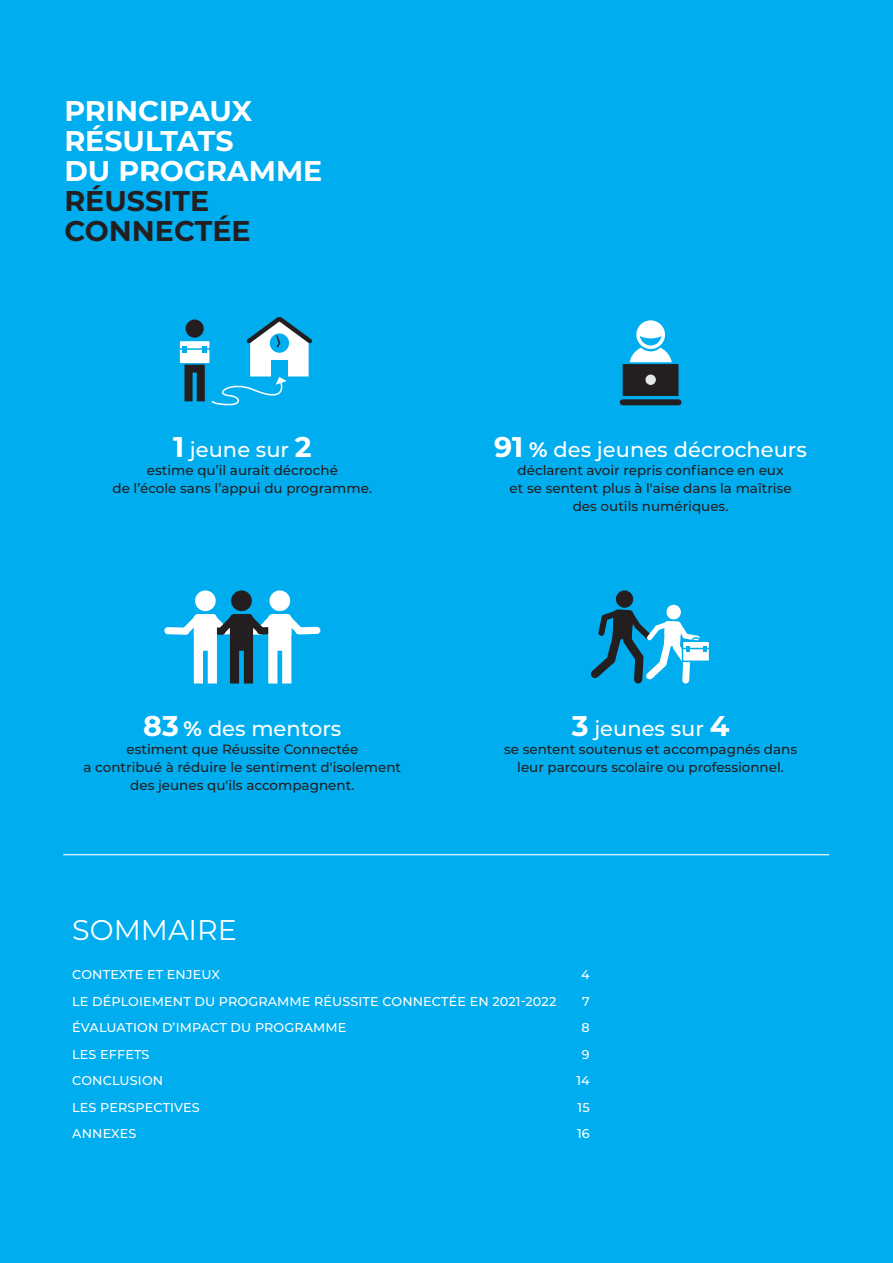
<style>
.page{position:relative;width:893px;height:1263px;background:#00aeef}
.page>*{position:absolute;margin:0;border:0;box-sizing:border-box;transform-origin:0 0}
.t1{font:700 28.5px "Montserrat";color:#fff}
.t2{font:700 28.5px "Montserrat";color:#231f20}
.t3{font:28.5px "Montserrat";color:#fff}
.t4{font:500 21px "Montserrat";color:#fff}
.t5{font:500 13.5px/18px "Montserrat";color:#231f20;text-align:center}
.t6{font:500 12.75px "Montserrat";letter-spacing:.01em;color:#fff}
.s1{font-weight:700;font-size:28.5px}
.s2{font-weight:700}
</style>
<div class="page">
<div style="left:622px;top:363px;width:57px;height:34px;background:#231f20"></div>
<div style="left:621px;top:362px;width:59px;height:36px;border:2px solid #00aeef"></div>
<div style="left:623px;top:399px;width:55px;height:6px;background:#231f20"></div>
<div style="left:636px;top:320px;width:29px;height:29px;background:#fff;border-radius:50%"></div>
<svg style="left:629px;top:336px;width:43px;height:49px"></svg>
<div style="left:178px;top:340px;width:33px;height:25px;background:#fff;border:2px solid #00aeef"></div>
<div style="left:178px;top:340px;width:33px;height:10px;background:#fff;border:2px solid #00aeef"></div>
<svg style="left:183px;top:317px;width:129px;height:89px"></svg>
<div style="left:195px;top:590px;width:21px;height:21px;background:#fff;border-radius:50%"></div>
<div style="left:269px;top:590px;width:21px;height:21px;background:#fff;border-radius:50%"></div>
<div style="left:231px;top:590px;width:21px;height:21px;background:#231f20;border-radius:50%"></div>
<svg style="left:164px;top:614px;width:156px;height:69px"></svg>
<div style="left:616px;top:590px;width:17px;height:18px;background:#231f20;border-radius:50%"></div>
<div style="left:666px;top:605px;width:15px;height:15px;background:#fff;border-radius:50%"></div>
<svg style="left:706px;top:649px;width:3px;height:12px"></svg>
<div style="left:682px;top:640px;width:28px;height:9px;background:#fff;border:2px solid #00aeef"></div>
<svg style="left:590px;top:609px;width:116px;height:74px"></svg>
<hr style="left:63px;top:854px;width:766px;height:1px;background:#fff">
<p class="t1" style="left:64px;top:90px;width:189px">PRINCIPAUX</p>
<p class="t1" style="left:64px;top:120px;width:171px">RÉSULTATS</p>
<p class="t1" style="left:64px;top:150px;width:259px">DU PROGRAMME</p>
<p class="t2" style="left:64px;top:180px;width:146px">RÉUSSITE</p>
<p class="t2" style="left:64px;top:210px;width:188px">CONNECTÉE</p>
<p class="t4" style="left:173px;top:435px;width:140px"><span class="s1">1</span> jeune sur <span class="s1">2</span></p>
<p class="t5" style="left:147px;top:461px;width:193px">estime qu’il aurait décroché</p>
<p class="t5" style="left:113px;top:479px;width:261px">de l’école sans l’appui du programme.</p>
<p class="t4" style="left:143px;top:714px;width:200px"><span class="s1">83</span> <span class="s2">%</span> des mentors</p>
<p class="t5" style="left:126px;top:739px;width:233px">estiment que Réussite Connectée</p>
<p class="t5" style="left:84px;top:757px;width:319px">a contribué à réduire le sentiment d'isolement des jeunes qu'ils accompagnent.</p>
<p class="t4" style="left:494px;top:435px;width:314px"><span class="s1">91</span> <span class="s2">%</span> des jeunes décrocheurs</p>
<p class="t5" style="left:510px;top:461px;width:283px">déclarent avoir repris confiance en eux et se sentent plus à l'aise dans la maîtrise des outils numériques.</p>
<p class="t4" style="left:572px;top:714px;width:159px"><span class="s1">3</span> jeunes sur <span class="s1">4</span></p>
<p class="t5" style="left:504px;top:739px;width:295px">se sentent soutenus et accompagnés dans leur parcours scolaire ou professionnel.</p>
<p class="t3" style="left:72px;top:910px;width:166px">SOMMAIRE</p>
<p class="t6" style="left:72px;top:965px;width:149px">CONTEXTE ET ENJEUX</p>
<p class="t6" style="left:581px;top:965px;width:10px">4</p>
<p class="t6" style="left:72px;top:992px;width:486px">LE DÉPLOIEMENT DU PROGRAMME RÉUSSITE CONNECTÉE EN 2021-2022</p>
<p class="t6" style="left:582px;top:992px;width:9px">7</p>
<p class="t6" style="left:72px;top:1018px;width:276px">ÉVALUATION D’IMPACT DU PROGRAMME</p>
<p class="t6" style="left:581px;top:1018px;width:10px">8</p>
<p class="t6" style="left:72px;top:1045px;width:79px">LES EFFETS</p>
<p class="t6" style="left:582px;top:1045px;width:9px">9</p>
<p class="t6" style="left:72px;top:1071px;width:92px">CONCLUSION</p>
<p class="t6" style="left:576px;top:1071px;width:15px">14</p>
<p class="t6" style="left:72px;top:1098px;width:129px">LES PERSPECTIVES</p>
<p class="t6" style="left:577px;top:1098px;width:14px">15</p>
<p class="t6" style="left:72px;top:1124px;width:65px">ANNEXES</p>
<p class="t6" style="left:577px;top:1124px;width:14px">16</p>
</div>
